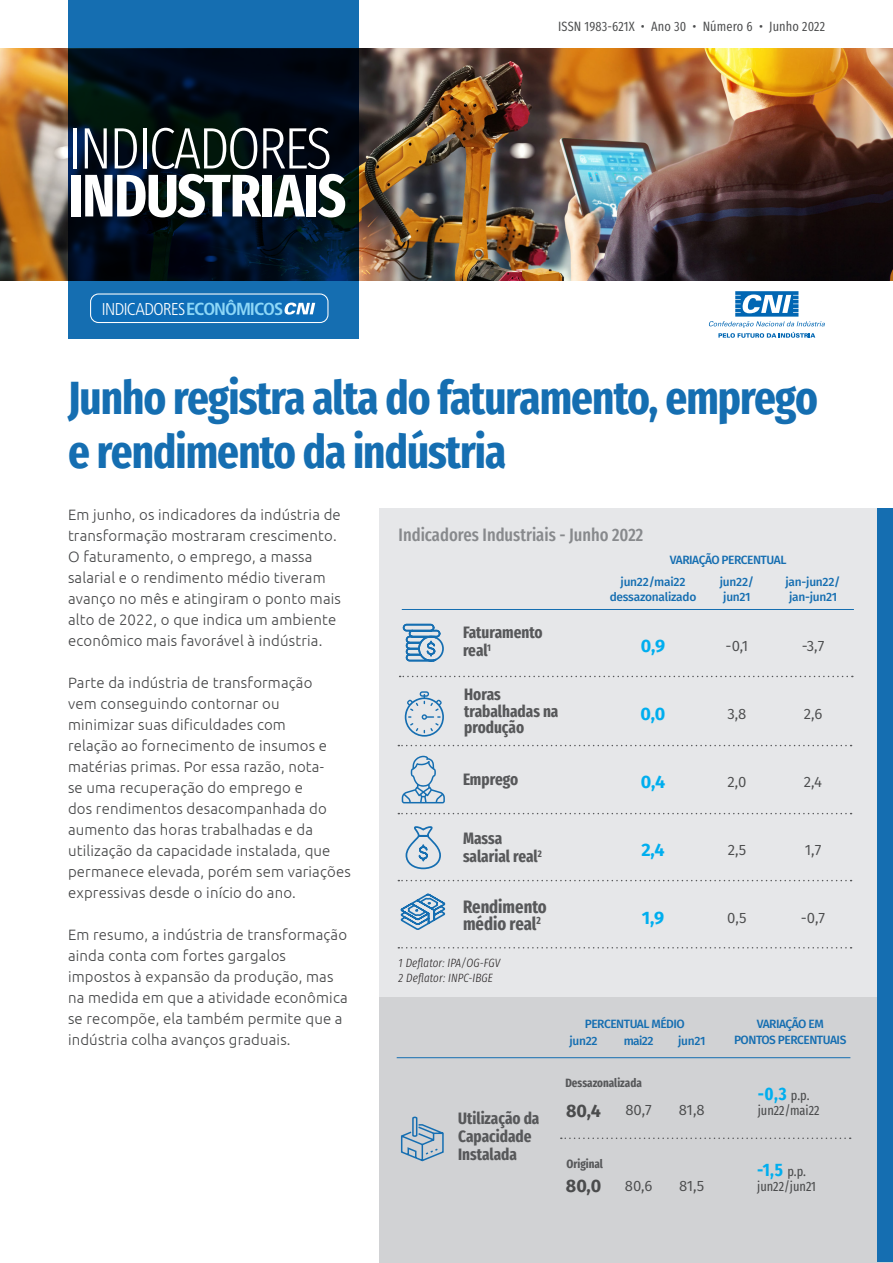
<style>
.page{position:relative;width:893px;height:1263px;background:#fff}
.page>*{position:absolute;margin:0;border:0;box-sizing:border-box;transform-origin:0 0}
.t1{font:700 60px "Fira Sans Compressed";letter-spacing:-.015em;color:#fff}
.t2{font:300 58.5px "Fira Sans Compressed";letter-spacing:-.04em;color:#fff}
.Titulo_da_capa{font:700 46.5px/54px "Fira Sans Compressed";letter-spacing:-.02em;color:#156eb1}
.Titulo_do_grafico{font:500 18px "Fira Sans Compressed";color:#87898c}
.Titulo2{font:700 18px/16.5px "Fira Sans Compressed";color:#57585a}
.Titulo_do_grafico-2{font:700 18px "Fira Sans Compressed";color:#00aeef}
.t3{font:700 18px "Fira Sans";color:#00aeef}
.t4{font:700 18px "Fira Sans";color:#4b4c4d}
.t5{font:300 condensed 17.1px "Frutiger LT Pro";letter-spacing:-.035em;color:#fff}
.Titulo2-2{font:700 16.5px/18px "Fira Sans Compressed";color:#57585a}
.Texto_corrido{font:300 15px/21px "Ubuntu";letter-spacing:.01em;color:#454647}
.Tabela_texto{font:15px "Fira Sans";letter-spacing:-.015em;color:#4b4c4d}
.cabecalho_issn_ano_n{font:13.5px "Fira Sans Compressed";letter-spacing:.01em;color:#4b4c4d}
.Titulo_do_grafico-3{font:13.5px "Fira Sans Compressed";color:#4b4c4d}
.Tabela_titulo{font:500 12px "Fira Sans";letter-spacing:-.04em;color:#156eb1}
.Tabela_titulo-2{font:500 12px/15px "Fira Sans";letter-spacing:-.02em;color:#156eb1}
.t6{font:italic 300 12px "Fira Sans Compressed";letter-spacing:.01em;color:#231f20}
.Titulo2-3{font:700 12px "Fira Sans Compressed";color:#57585a}
.s1{font-weight:700;font-size:17.55px;color:#8dd7f7}
.s2{font-weight:400;font-size:13.5px;color:#4b4c4d}
</style>
<div class="page">
<svg style="left:709px;top:291px;width:116px;height:47px"></svg>
<img style="left:0;top:49px;width:893px;height:232px">
<div style="left:68px;top:0;width:290px;height:338px;background:#156eb1"></div>
<svg style="left:68px;top:49px;width:290px;height:232px;background:#000d18"></svg>
<div style="left:91px;top:294px;width:237px;height:28px;background:#0f6eb8;border-radius:8px"></div>
<div style="left:90px;top:293px;width:238px;height:30px;border:1px solid #fff;border-radius:8px"></div>
<svg style="left:284px;top:303px;width:31px;height:12px"></svg>
<div style="left:379px;top:997px;width:514px;height:266px;background:#d1d2d4"></div>
<div style="left:379px;top:508px;width:514px;height:489px;background:#e6e7e9"></div>
<div style="left:877px;top:508px;width:16px;height:754px;background:#156eb1"></div>
<svg style="left:400px;top:676px;width:453px;height:1px"></svg>
<hr style="left:402px;top:609px;width:452px;height:1px;background:#156eb1">
<hr style="left:397px;top:1057px;width:453px;height:1px;background:#156eb1">
<svg style="left:398px;top:745px;width:454px;height:1px"></svg>
<svg style="left:398px;top:813px;width:454px;height:1px"></svg>
<svg style="left:398px;top:880px;width:454px;height:1px"></svg>
<svg style="left:398px;top:947px;width:454px;height:1px"></svg>
<svg style="left:402px;top:756px;width:43px;height:47px"></svg>
<div style="left:418px;top:636px;width:26px;height:25px;border:2px solid #156eb1;border-radius:50%"></div>
<svg style="left:402px;top:624px;width:40px;height:37px"></svg>
<svg style="left:405px;top:691px;width:39px;height:46px"></svg>
<svg style="left:405px;top:826px;width:36px;height:43px"></svg>
<svg style="left:400px;top:894px;width:45px;height:36px"></svg>
<svg style="left:401px;top:1116px;width:43px;height:46px"></svg>
<svg style="left:561px;top:1137px;width:290px;height:2px"></svg>
<p class="t2" style="left:68px;top:106px;width:265px">INDICADORES</p>
<p class="t1" style="left:68px;top:146px;width:279px">INDUSTRIAIS</p>
<p class="t5" style="left:102px;top:299px;width:183px">INDICADORES<span class="s1">ECONÔMICOS</span></p>
<p class="cabecalho_issn_ano_n" style="left:558px;top:16px;width:268px">ISSN 1983-621X • Ano 30 • Número 6 • Junho 2022</p>
<p class="Titulo_da_capa" style="left:68px;top:367px;width:752px">Junho registra alta do faturamento, emprego e rendimento da indústria</p>
<p class="Texto_corrido" style="left:68px;top:504px;width:274px">Em junho, os indicadores da indústria de transformação mostraram crescimento.<br>O faturamento, o emprego, a massa salarial e o rendimento médio tiveram avanço no mês e atingiram o ponto mais alto de 2022, o que indica um ambiente econômico mais favorável à indústria.</p>
<p class="Texto_corrido" style="left:68px;top:672px;width:284px">Parte da indústria de transformação<br>vem conseguindo contornar ou<br>minimizar suas dificuldades com<br>relação ao fornecimento de insumos e matérias primas. Por essa razão, nota-<br>se uma recuperação do emprego e<br>dos rendimentos desacompanhada do aumento das horas trabalhadas e da utilização da capacidade instalada, que permanece elevada, porém sem variações expressivas desde o início do ano.</p>
<p class="Texto_corrido" style="left:68px;top:924px;width:281px">Em resumo, a indústria de transformação ainda conta com fortes gargalos impostos à expansão da produção, mas na medida em que a atividade econômica se recompõe, ela também permite que a indústria colha avanços graduais.</p>
<p class="Titulo_do_grafico" style="left:399px;top:520px;width:246px">Indicadores Industriais - Junho 2022</p>
<p class="Tabela_titulo" style="left:670px;top:550px;width:118px">VARIAÇÃO PERCENTUAL</p>
<p class="Titulo2-2" style="left:463px;top:623px;width:81px">Faturamento real<sup>1</sup></p>
<p class="Titulo2-2" style="left:464px;top:685px;width:96px;line-height:16.5px">Horas trabalhadas na produção</p>
<p class="Titulo2-2" style="left:463px;top:769px;width:57px">Emprego</p>
<p class="Tabela_titulo-2" style="left:610px;top:574px;width:88px;text-align:center">jun22/mai22 dessazonalizado</p>
<p class="Tabela_titulo-2" style="left:720px;top:574px;width:36px">jun22/ jun21</p>
<p class="Tabela_titulo-2" style="left:785px;top:574px;width:56px">jan-jun22/ jan-jun21</p>
<p class="t3" style="left:641px;top:631px;width:26px">0,9</p>
<p class="Tabela_texto" style="left:726px;top:634px;width:24px">-0,1</p>
<p class="Tabela_texto" style="left:802px;top:634px;width:24px">-3,7</p>
<p class="t3" style="left:641px;top:699px;width:26px">0,0</p>
<p class="Tabela_texto" style="left:727px;top:702px;width:21px">3,8</p>
<p class="Tabela_texto" style="left:804px;top:702px;width:20px">2,6</p>
<p class="t3" style="left:641px;top:767px;width:26px">0,4</p>
<p class="Tabela_texto" style="left:727px;top:770px;width:21px">2,0</p>
<p class="Tabela_texto" style="left:804px;top:770px;width:20px">2,4</p>
<p class="Titulo2-2" style="left:463px;top:829px;width:80px">Massa salarial real<sup>2</sup></p>
<p class="Titulo2" style="left:463px;top:897px;width:85px">Rendimento médio real<sup>2</sup></p>
<p class="t6" style="left:399px;top:954px;width:103px">1 Deflator: IPA/OG-FGV</p>
<p class="t6" style="left:399px;top:969px;width:96px">2 Deflator: INPC-IBGE</p>
<p class="t3" style="left:641px;top:835px;width:25px">2,4</p>
<p class="Tabela_texto" style="left:728px;top:839px;width:20px">2,5</p>
<p class="Tabela_texto" style="left:805px;top:839px;width:18px">1,7</p>
<p class="t3" style="left:642px;top:903px;width:24px">1,9</p>
<p class="Tabela_texto" style="left:727px;top:907px;width:21px">0,5</p>
<p class="Tabela_texto" style="left:801px;top:907px;width:26px">-0,7</p>
<p class="Tabela_titulo" style="left:585px;top:1014px;width:102px">PERCENTUAL MÉDIO</p>
<p class="Tabela_titulo" style="left:569px;top:1031px;width:30px">jun22</p>
<p class="Tabela_titulo" style="left:624px;top:1031px;width:31px">mai22</p>
<p class="Tabela_titulo" style="left:678px;top:1031px;width:29px">jun21</p>
<p class="Tabela_titulo" style="left:757px;top:1014px;width:69px">VARIAÇÃO EM</p>
<p class="Tabela_titulo" style="left:734px;top:1030px;width:114px">PONTOS PERCENTUAIS</p>
<p class="Titulo2-2" style="left:458px;top:1108px;width:83px">Utilização da<br>Capacidade<br>Instalada</p>
<p class="Titulo2-3" style="left:565px;top:1073px;width:78px">Dessazonalizada</p>
<p class="t4" style="left:566px;top:1095px;width:36px">80,4</p>
<p class="Tabela_texto" style="left:625px;top:1099px;width:28px">80,7</p>
<p class="Tabela_texto" style="left:679px;top:1099px;width:27px">81,8</p>
<p class="Titulo2-3" style="left:566px;top:1154px;width:38px">Original</p>
<p class="t4" style="left:566px;top:1171px;width:37px">80,0</p>
<p class="Tabela_texto" style="left:625px;top:1174px;width:29px">80,6</p>
<p class="Tabela_texto" style="left:679px;top:1174px;width:27px">81,5</p>
<p class="Titulo_do_grafico-2" style="left:758px;top:1079px;width:53px">-0,3 <span class="s2">p.p.</span></p>
<p class="Titulo_do_grafico-3" style="left:758px;top:1100px;width:63px">jun22/mai22</p>
<p class="Titulo_do_grafico-2" style="left:757px;top:1155px;width:50px">-1,5 <span class="s2">p.p.</span></p>
<p class="Titulo_do_grafico-3" style="left:757px;top:1176px;width:60px">jun22/jun21</p>
</div>
